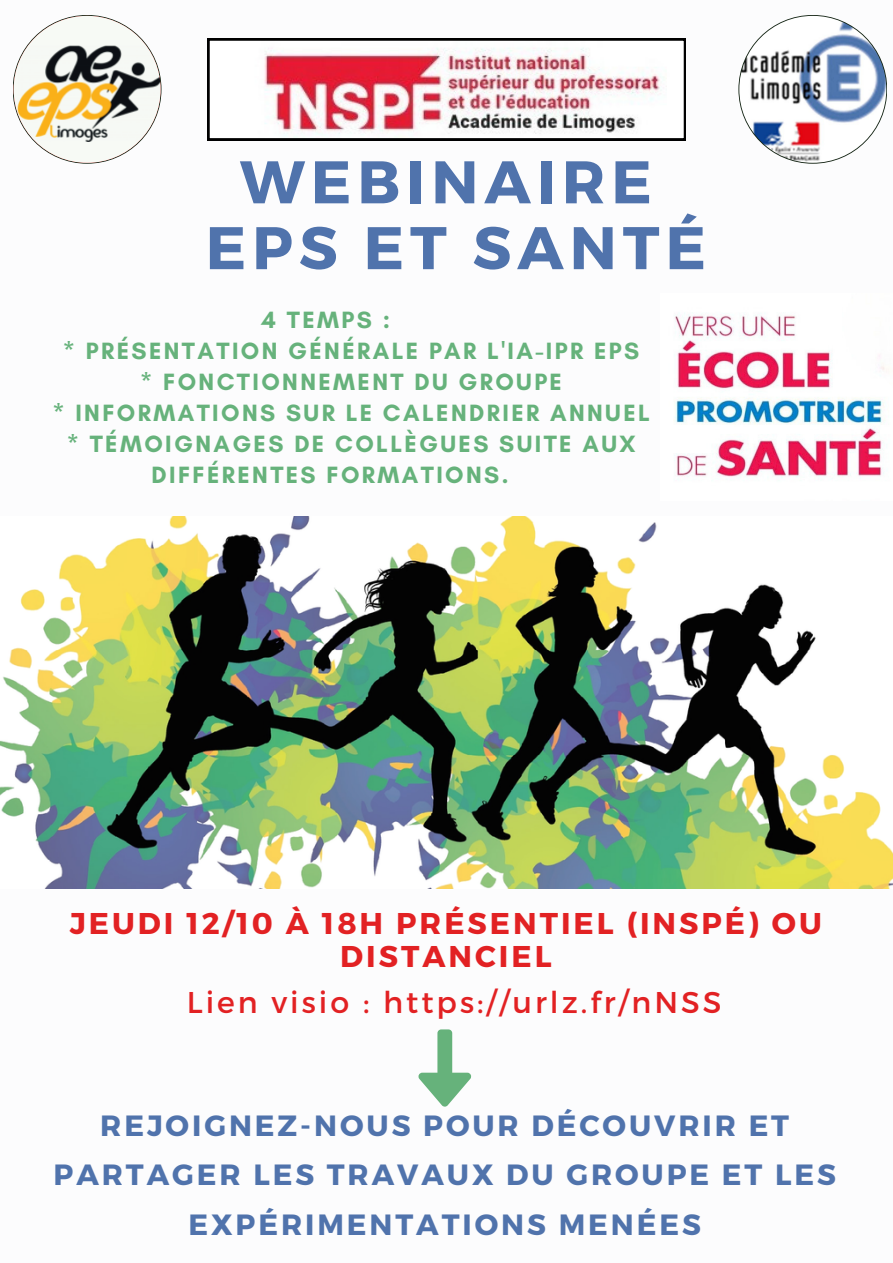
<style>
.page{position:relative;width:893px;height:1263px;background:#fff}
.page>*{position:absolute;margin:0;border:0;box-sizing:border-box;transform-origin:0 0}
.t1{font:700 60px "Montserrat";letter-spacing:.1em;color:#5073ac}
.t2{font:700 30px/32.6px "Montserrat";letter-spacing:.1em;color:#e22123;text-align:center}
.t3{font:30px "Montserrat";letter-spacing:.1em;color:#e22123}
.t4{font:700 29.25px/49.5px "Montserrat";letter-spacing:.1em;color:#5073ac;text-align:center}
.t5{font:700 24px/31px "Glacial Indifference";letter-spacing:.1em;color:#66b27b}
</style>
<div class="page">
<img style="left:14px;top:16px;width:147px;height:147px;border-radius:50%">
<svg style="left:738px;top:15px;width:149px;height:149px"></svg>
<img style="left:739px;top:16px;width:147px;height:147px;border-radius:50%">
<img style="left:0;top:516px;width:893px;height:372px">
<svg style="left:418px;top:1029px;width:54px;height:78px"></svg>
<svg style="left:207px;top:39px;width:479px;height:101px"></svg>
<img style="left:674px;top:313px;width:211px;height:167px">
<p class="t1" style="left:240px;top:143px;width:413px">WEBINAIRE</p>
<p class="t1" style="left:206px;top:209px;width:502px">EPS ET SANTÉ</p>
<p class="t5" style="left:262px;top:304px;width:130px">4 TEMPS :</p>
<p class="t5" style="left:63px;top:335px;width:578px">* PRÉSENTATION GÉNÉRALE PAR L'IA-IPR EPS</p>
<p class="t5" style="left:140px;top:366px;width:423px">* FONCTIONNEMENT DU GROUPE</p>
<p class="t5" style="left:52px;top:397px;width:599px">* INFORMATIONS SUR LE CALENDRIER ANNUEL</p>
<p class="t5" style="left:152px;top:428px;width:485px;text-indent:-85px">* TÉMOIGNAGES DE COLLÈGUES SUITE AUX<br>DIFFÉRENTES FORMATIONS.</p>
<p class="t2" style="left:70px;top:906px;width:753px">JEUDI 12/10 À 18H PRÉSENTIEL (INSPÉ) OU<br>DISTANCIEL</p>
<p class="t3" style="left:187px;top:983px;width:536px">Lien visio : https://urlz.fr/nNSS</p>
<p class="t4" style="left:54px;top:1099px;width:784px">REJOIGNEZ-NOUS POUR DÉCOUVRIR ET<br>PARTAGER LES TRAVAUX DU GROUPE ET LES<br>EXPÉRIMENTATIONS MENÉES</p>
</div>
